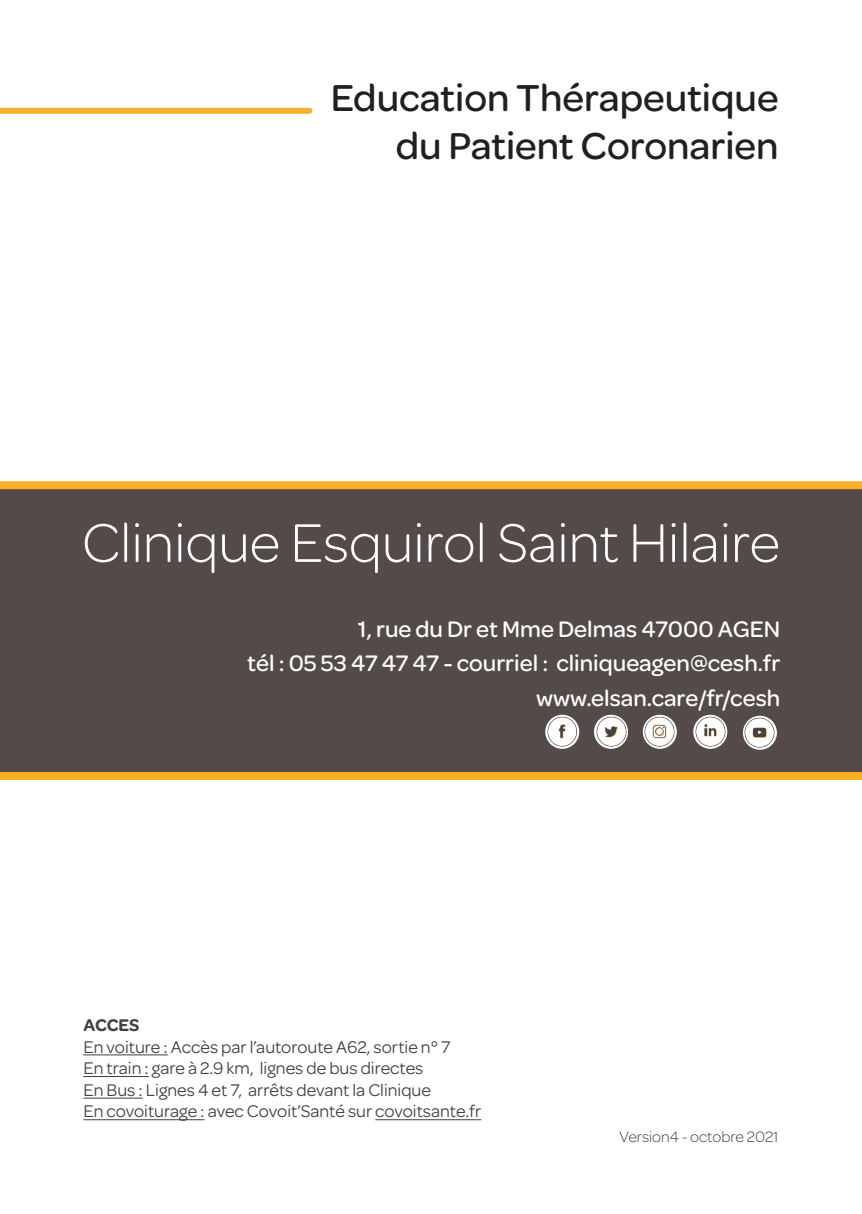
<style>
.page{position:relative;width:862px;height:1214px;background:#fff}
.page>*{position:absolute;margin:0;border:0;box-sizing:border-box;transform-origin:0 0}
.t1{font:300 58px "Omnes";color:#fff}
.t2{font:500 40px/48px "Omnes";color:#231f20;text-align:right}
.t3{font:500 24px/34.4px "Omnes";color:#fff;text-align:right}
.t4{font:18px/21.6px "Omnes";color:#453f3e}
.t5{font:600 18px "Omnes";letter-spacing:-.005em;color:#453f3e}
.t6{font:300 16px "Omnes";color:#453f3e}
</style>
<div class="page">
<div style="left:0;top:108px;width:309px;height:6px;background:#f4af34"></div>
<hr style="left:83px;top:1054px;width:85px;height:1px;background:#453f3e">
<hr style="left:83px;top:1075px;width:66px;height:1px;background:#453f3e">
<hr style="left:83px;top:1097px;width:60px;height:1px;background:#453f3e">
<hr style="left:83px;top:1119px;width:122px;height:1px;background:#453f3e">
<hr style="left:375px;top:1119px;width:106px;height:1px;background:#453f3e">
<div style="left:0;top:481px;width:862px;height:299px;background:#554a4a"></div>
<img style="left:545px;top:714px;width:34px;height:34px;border-radius:17px">
<img style="left:594px;top:714px;width:34px;height:34px;border-radius:17px">
<img style="left:743px;top:715px;width:34px;height:34px;border-radius:17px">
<img style="left:693px;top:714px;width:34px;height:34px;border-radius:17px">
<img style="left:643px;top:714px;width:34px;height:34px;border-radius:17px">
<h2 class="t2" style="left:331px;top:72px;width:449px">Education Thérapeutique du Patient Coronarien</h2>
<h1 class="t1" style="left:82px;top:504px;width:699px">Clinique Esquirol Saint Hilaire</h1>
<h3 class="t3" style="left:247px;top:610px;width:534px">1, rue du Dr et Mme Delmas 47000 AGEN<br>tél : 05 53 47 47 47 - courriel : cliniqueagen@cesh.fr www.elsan.care/fr/cesh</h3>
<p class="t5" style="left:83px;top:1011px;width:58px">ACCES</p>
<p class="t4" style="left:83px;top:1034px;width:399px">En voiture : Accès par l’autoroute A62, sortie n° 7<br>En train : gare à 2.9 km, lignes de bus directes<br>En Bus : Lignes 4 et 7, arrêts devant la Clinique<br>En covoiturage : avec Covoit’Santé sur covoitsante.fr</p>
<p class="t6" style="left:619px;top:1125px;width:161px">Version4 - octobre 2021</p>
</div>
